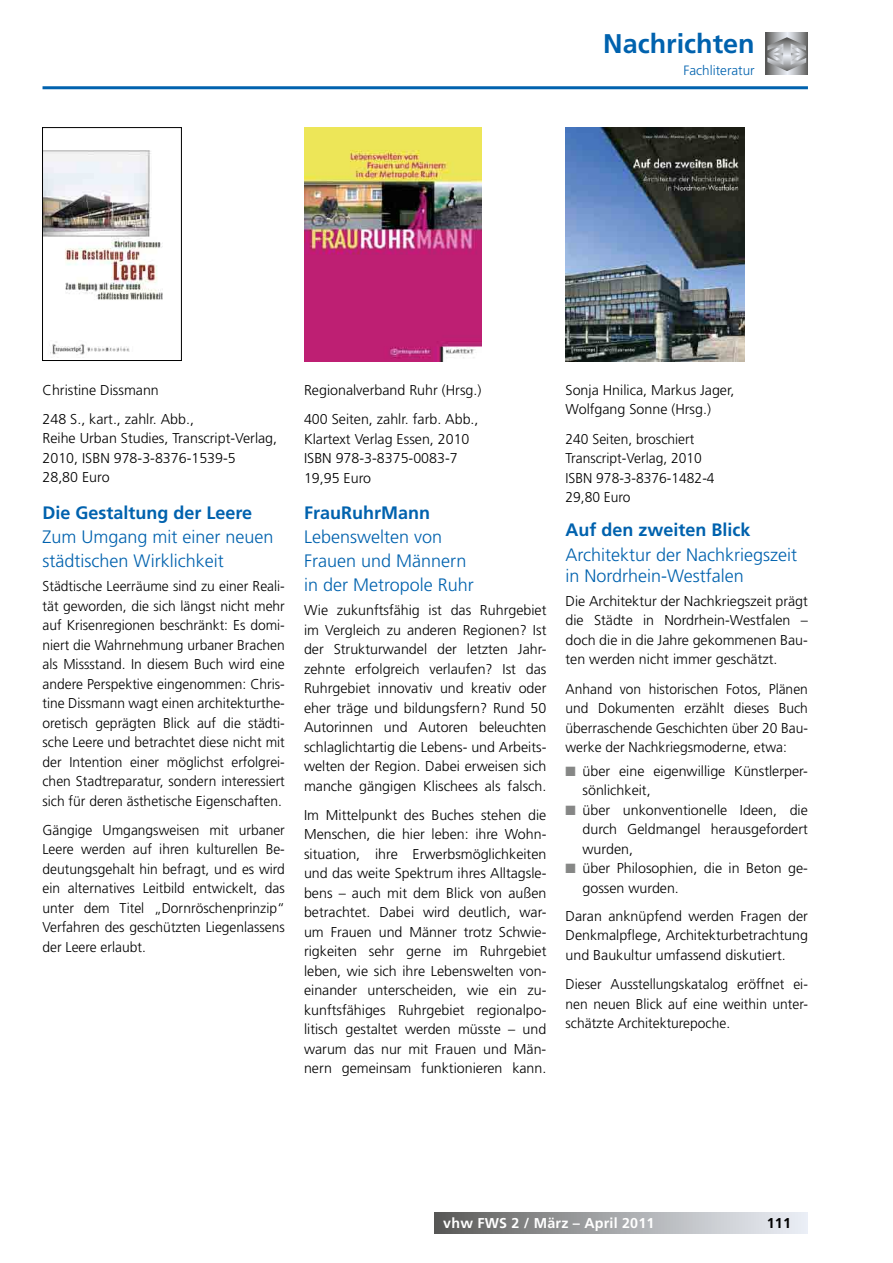
<style>
.page{position:relative;width:893px;height:1263px;background:#fff}
.page>*{position:absolute;margin:0;border:0;box-sizing:border-box;transform-origin:0 0}
.t1{font:700 27px "Frutiger LT";color:#0062ae}
.t2{font:300 18px/24px "Frutiger LT";color:#0062ae}
.t3{font:700 18px "Frutiger LT";color:#0062ae}
.t4{font:300 14.25px/19.5px "Frutiger LT";color:#000;text-align:justify}
.t5{font:700 14.25px "Frutiger LT";letter-spacing:.015em;color:#fff}
.t6{font:700 14.25px "Frutiger LT";color:#000}
.t7{font:300 13.5px "Frutiger LT";color:#0062ae}
.s1{color:#868786}
</style>
<div class="page">
<hr style="left:43px;top:86px;width:765px;height:3px;background:#0062ae">
<div style="left:435px;top:1212px;width:373px;height:21px;background:linear-gradient(to right,#5d5d5b,#f0f4fb)"></div>
<svg style="left:766px;top:33px;width:42px;height:42px"></svg>
<svg style="left:766px;top:37px;width:41px;height:34px"></svg>
<img style="left:304px;top:128px;width:177px;height:233px">
<img style="left:44px;top:150px;width:119px;height:205px">
<div style="left:42px;top:127px;width:140px;height:234px;border:1px solid #000"></div>
<img style="left:566px;top:128px;width:178px;height:233px">
<h1 class="t1" style="left:603px;top:28px;width:153px">Nachrichten</h1>
<p class="t7" style="left:683px;top:62px;width:73px">Fachliteratur</p>
<p class="t4" style="left:43px;top:375px;width:153px;line-height:29.2px">Christine Dissmann<br>248 S., kart., zahlr. Abb.,</p>
<p class="t4" style="left:43px;top:429px;width:236px;text-align:left">Reihe Urban Studies, Transcript-Verlag,<br>2010, ISBN 978-3-8376-1539-5<br>28,80 Euro</p>
<p class="t3" style="left:43px;top:502px;width:211px">Die Gestaltung der Leere</p>
<p class="t2" style="left:43px;top:525px;width:233px">Zum Umgang mit einer neuen städtischen Wirklichkeit</p>
<p class="t4" style="left:43px;top:577px;width:244px">Städtische Leerräume sind zu einer Reali&shy;tät geworden, die sich längst nicht mehr auf Krisenregionen beschränkt: Es domi&shy;niert die Wahrnehmung urbaner Brachen als Missstand. In diesem Buch wird eine andere Perspektive eingenommen: Chris&shy;tine Dissmann wagt einen architekturthe&shy;oretisch geprägten Blick auf die städti&shy;sche Leere und betrachtet diese nicht mit der Intention einer möglichst erfolgrei&shy;chen Stadtreparatur, sondern interessiert sich für deren ästhetische Eigenschaften.</p>
<p class="t4" style="left:43px;top:820px;width:244px">Gängige Umgangsweisen mit urbaner Leere werden auf ihren kulturellen Be&shy;deutungsgehalt hin befragt, und es wird ein alternatives Leitbild entwickelt, das unter dem Titel „Dornröschenprinzip“ Verfahren des geschützten Liegenlassens der Leere erlaubt.</p>
<p class="t4" style="left:304px;top:375px;width:179px;line-height:29.2px">Regionalverband Ruhr (Hrsg.)<br>400 Seiten, zahlr. farb. Abb.,</p>
<p class="t4" style="left:304px;top:429px;width:167px;text-align:left">Klartext Verlag Essen, 2010<br>ISBN 978-3-8375-0083-7<br>19,95 Euro</p>
<p class="t3" style="left:304px;top:502px;width:128px">FrauRuhrMann</p>
<p class="t2" style="left:304px;top:525px;width:171px">Lebenswelten von<br>Frauen und Männern in der Metropole Ruhr</p>
<p class="t4" style="left:304px;top:601px;width:244px">Wie zukunftsfähig ist das Ruhrgebiet im Vergleich zu anderen Regionen? Ist der Strukturwandel der letzten Jahr&shy;zehnte erfolgreich verlaufen? Ist das Ruhrgebiet innovativ und kreativ oder eher träge und bildungsfern? Rund 50<br>Autorinnen und Autoren beleuchten schlaglichtartig die Lebens- und Arbeits&shy;welten der Region. Dabei erweisen sich manche gängigen Klischees als falsch.</p>
<p class="t4" style="left:304px;top:805px;width:244px">Im Mittelpunkt des Buches stehen die Menschen, die hier leben: ihre Wohn&shy;situation, ihre Erwerbsmöglichkeiten und das weite Spektrum ihres Alltagsle&shy;bens – auch mit dem Blick von außen betrachtet. Dabei wird deutlich, war&shy;um Frauen und Männer trotz Schwie&shy;rigkeiten sehr gerne im Ruhrgebiet leben, wie sich ihre Lebenswelten von&shy;einander unterscheiden, wie ein zu&shy;kunftsfähiges Ruhrgebiet regionalpo&shy;litisch gestaltet werden müsste – und warum das nur mit Frauen und Män&shy;nern gemeinsam funktionieren kann.</p>
<p class="t4" style="left:566px;top:380px;width:170px">Sonja Hnilica, Markus Jager,<br>Wolfgang Sonne (Hrsg.)</p>
<p class="t4" style="left:566px;top:429px;width:151px;text-align:left">240 Seiten, broschiert<br>Transcript-Verlag, 2010<br>ISBN 978-3-8376-1482-4<br>29,80 Euro</p>
<p class="t3" style="left:566px;top:519px;width:187px">Auf den zweiten Blick</p>
<p class="t2" style="left:566px;top:545px;width:233px;line-height:21px">Architektur der Nachkriegszeit in Nordrhein-Westfalen</p>
<p class="t4" style="left:566px;top:591px;width:244px">Die Architektur der Nachkriegszeit prägt die Städte in Nordrhein-Westfalen – doch die in die Jahre gekommenen Bau&shy;ten werden nicht immer geschätzt.</p>
<p class="t4" style="left:566px;top:679px;width:244px">Anhand von historischen Fotos, Plänen und Dokumenten erzählt dieses Buch überraschende Geschichten über 20 Bau&shy;werke der Nachkriegsmoderne, etwa:</p>
<p class="t4" style="left:583px;top:761px;width:227px;text-indent:-17px"><span class="s1">■</span> über eine eigenwillige Künstlerper&shy;sönlichkeit,</p>
<p class="t4" style="left:583px;top:800px;width:227px;text-indent:-17px"><span class="s1">■</span> über unkonventionelle Ideen, die durch Geldmangel herausgefordert wurden,</p>
<p class="t4" style="left:583px;top:859px;width:227px;text-indent:-17px"><span class="s1">■</span> über Philosophien, die in Beton ge&shy;gossen wurden.</p>
<p class="t4" style="left:566px;top:906px;width:244px">Daran anknüpfend werden Fragen der Denkmalpflege, Architekturbetrachtung und Baukultur umfassend diskutiert.</p>
<p class="t4" style="left:566px;top:975px;width:244px">Dieser Ausstellungskatalog eröffnet ei&shy;nen neuen Blick auf eine weithin unter&shy;schätzte Architekturepoche.</p>
<p class="t5" style="left:443px;top:1214px;width:213px">vhw FWS 2 / März – April 2011</p>
<p class="t6" style="left:767px;top:1214px;width:26px">111</p>
</div>
